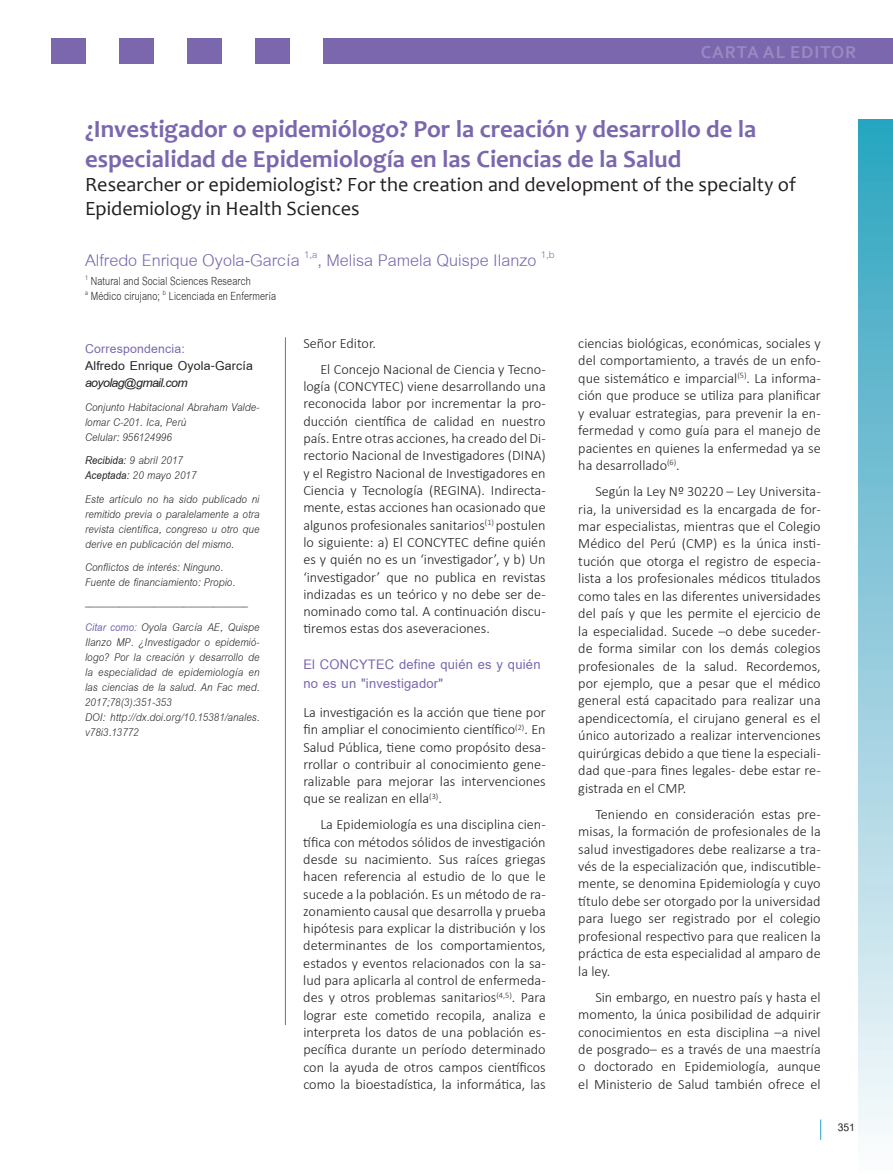
<style>
.page{position:relative;width:893px;height:1174px;background:#fff}
.page>*{position:absolute;margin:0;border:0;box-sizing:border-box;transform-origin:0 0}
.t1{font:700 24.75px/29.7px "Candara";color:#7a67ae}
.t2{font:24.75px "Cordia UPC";color:#7a67ae}
.t3{font:20.25px/24.3px "Candara";color:#231f20}
.t4{font:700 20.25px/18.1px "Cordia UPC";letter-spacing:.01em;color:#7a67ae}
.t5{font:700 18.75px "Cordia UPC";letter-spacing:.01em;color:#231f20}
.t6{font:italic 700 18.75px "Cordia UPC";letter-spacing:-.03em;color:#231f20}
.t7{font:700 18.75px "Cordia UPC";letter-spacing:.01em;color:#7a67ae}
.t8{font:700 18px "Corbel";letter-spacing:.05em;color:#998ac1}
.t9{font:17.25px/15px "Cordia UPC";letter-spacing:.01em;color:#231f20;scale:.8 1}
.t10{font:italic 16.5px/15px "Cordia UPC";letter-spacing:.005em;color:#231f20;scale:.9 1}
.t11{font:700 15.75px "Cordia UPC";color:#231f20}
.t12{font:300 14.25px/17.4px "Calibri";color:#231f20;text-align:justify}
.s1{font-weight:700}
.s2{font-weight:700;color:#7a67ae}
</style>
<div class="page">
<div style="left:51px;top:38px;width:34px;height:26px;background:#7a67ae"></div>
<div style="left:255px;top:38px;width:34px;height:26px;background:#7a67ae"></div>
<div style="left:187px;top:38px;width:34px;height:26px;background:#7a67ae"></div>
<div style="left:119px;top:38px;width:34px;height:26px;background:#7a67ae"></div>
<div style="left:323px;top:38px;width:570px;height:26px;background:#7a67ae"></div>
<div style="left:859px;top:119px;width:34px;height:1055px;background:linear-gradient(to bottom,#2ca2bf,#fcfafc)"></div>
<svg style="left:820px;top:1119px;width:1px;height:21px"></svg>
<hr style="left:285px;top:337px;width:1px;height:688px;background:#7a67ae">
<p class="t8" style="left:701px;top:41px;width:157px">CARTA AL EDITOR</p>
<h1 class="t1" style="left:85px;top:114px;width:673px">¿Investigador o epidemiólogo? Por la creación y desarrollo de la especialidad de Epidemiología en las Ciencias de la Salud</h1>
<h2 class="t3" style="left:85px;top:172px;width:712px">Researcher or epidemiologist? For the creation and development of the specialty of<br>Epidemiology in Health Sciences</h2>
<h1 class="t2" style="left:85px;top:244px;width:471px">Alfredo Enrique Oyola-García <sup>1,a</sup>, Melisa Pamela Quispe Ilanzo <sup>1,b</sup></h1>
<p class="t9" style="left:85px;top:274px;width:240px"><sup>1</sup> Natural and Social Sciences Research<br><sup>a</sup> Médico cirujano; <sup>b</sup> Licenciada en Enfermería</p>
<h3 class="t7" style="left:85px;top:337px;width:101px">Correspondencia:</h3>
<h3 class="t5" style="left:85px;top:354px;width:169px">Alfredo Enrique Oyola-García</h3>
<h3 class="t6" style="left:85px;top:371px;width:104px">aoyolag@gmail.com</h3>
<p class="t10" style="left:85px;top:399px;width:195px">Conjunto Habitacional Abraham Valde&shy;lomar C-201. Ica, Perú<br>Celular: 956124996</p>
<p class="t10" style="left:85px;top:453px;width:125px"><span class="s1">Recibida:</span> 9 abril 2017<br><span class="s1">Aceptada:</span> 20 mayo 2017</p>
<p class="t10" style="left:85px;top:491px;width:195px;text-align:justify">Este artículo no ha sido publicado ni remitido previa o paralelamente a otra revista científica, congreso u otro que derive en publicación del mismo.</p>
<p class="t10" style="left:85px;top:560px;width:168px">Conflictos de interés: Ninguno.<br>Fuente de financiamiento: Propio.</p>
<p class="t10" style="left:85px;top:589px;width:195px;line-height:25.5px">_________________________________<br><span class="s2">Citar como:</span> Oyola García AE, Quispe</p>
<p class="t10" style="left:85px;top:635px;width:195px">Ilanzo MP. ¿Investigador o epidemió&shy;logo? Por la creación y desarrollo de la especialidad de epidemiología en las ciencias de la salud. An Fac med.<br>2017;78(3):351-353<br>DOI: http://dx.doi.org/10.15381/anales. v78i3.13772</p>
<p class="t12" style="left:320px;top:330px;width:227px;line-height:25.8px;text-indent:-17px">Señor Editor.<br>El Concejo Nacional de Ciencia y Tecno-</p>
<p class="t12" style="left:303px;top:377px;width:244px">logía (CONCYTEC) viene desarrollando una reconocida labor por incrementar la pro&shy;ducción científica de calidad en nuestro país. Entre otras acciones, ha creado del Di&shy;rectorio Nacional de Investigadores (DINA) y el Registro Nacional de Investigadores en Ciencia y Tecnología (REGINA). Indirecta&shy;mente, estas acciones han ocasionado que algunos profesionales sanitarios<sup>(1)</sup> postulen lo siguiente: a) El CONCYTEC define quién es y quién no es un ‘investigador’, y b) Un ‘investigador’ que no publica en revistas indizadas es un teórico y no debe ser de&shy;nominado como tal. A continuación discu&shy;tiremos estas dos aseveraciones.</p>
<h2 class="t4" style="left:303px;top:656px;width:239px">El CONCYTEC define quién es y quién no es un "investigador"</h2>
<p class="t12" style="left:303px;top:703px;width:244px">La investigación es la acción que tiene por fin ampliar el conocimiento científico<sup>(2)</sup>. En Salud Pública, tiene como propósito desa&shy;rrollar o contribuir al conocimiento gene&shy;ralizable para mejorar las intervenciones que se realizan en ella<sup>(3)</sup>.</p>
<p class="t12" style="left:303px;top:815px;width:244px;text-indent:17px">La Epidemiología es una disciplina cien&shy;tífica con métodos sólidos de investigación desde su nacimiento. Sus raíces griegas hacen referencia al estudio de lo que le sucede a la población. Es un método de ra&shy;zonamiento causal que desarrolla y prueba hipótesis para explicar la distribución y los determinantes de los comportamientos, estados y eventos relacionados con la sa&shy;lud para aplicarla al control de enfermeda&shy;des y otros problemas sanitarios<sup>(4,5)</sup>. Para lograr este cometido recopila, analiza e interpreta los datos de una población es&shy;pecífica durante un período determinado con la ayuda de otros campos científicos como la bioestadística, la informática, las</p>
<p class="t12" style="left:578px;top:334px;width:244px">ciencias biológicas, económicas, sociales y del comportamiento, a través de un enfo&shy;que sistemático e imparcial<sup>(5)</sup>. La informa&shy;ción que produce se utiliza para planificar y evaluar estrategias, para prevenir la en&shy;fermedad y como guía para el manejo de pacientes en quienes la enfermedad ya se ha desarrollado<sup>(6)</sup>.</p>
<p class="t12" style="left:578px;top:482px;width:244px;text-indent:17px">Según la Ley Nº 30220 – Ley Universita&shy;ria, la universidad es la encargada de for&shy;mar especialistas, mientras que el Colegio Médico del Perú (CMP) es la única insti&shy;tución que otorga el registro de especia&shy;lista a los profesionales médicos titulados como tales en las diferentes universidades del país y que les permite el ejercicio de la especialidad. Sucede –o debe suceder&shy;de forma similar con los demás colegios profesionales de la salud. Recordemos, por ejemplo, que a pesar que el médico general está capacitado para realizar una apendicectomía, el cirujano general es el único autorizado a realizar intervenciones quirúrgicas debido a que tiene la especiali&shy;dad que -para fines legales- debe estar re&shy;gistrada en el CMP.</p>
<p class="t12" style="left:578px;top:805px;width:244px;text-indent:17px">Teniendo en consideración estas pre&shy;misas, la formación de profesionales de la salud investigadores debe realizarse a tra&shy;vés de la especialización que, indiscutible&shy;mente, se denomina Epidemiología y cuyo título debe ser otorgado por la universidad para luego ser registrado por el colegio profesional respectivo para que realicen la práctica de esta especialidad al amparo de la ley.</p>
<p class="t12" style="left:578px;top:988px;width:244px;text-indent:17px">Sin embargo, en nuestro país y hasta el momento, la única posibilidad de adquirir conocimientos en esta disciplina –a nivel de posgrado– es a través de una maestría o doctorado en Epidemiología, aunque el Ministerio de Salud también ofrece el</p>
<p class="t11" style="left:838px;top:1118px;width:19px">351</p>
</div>
